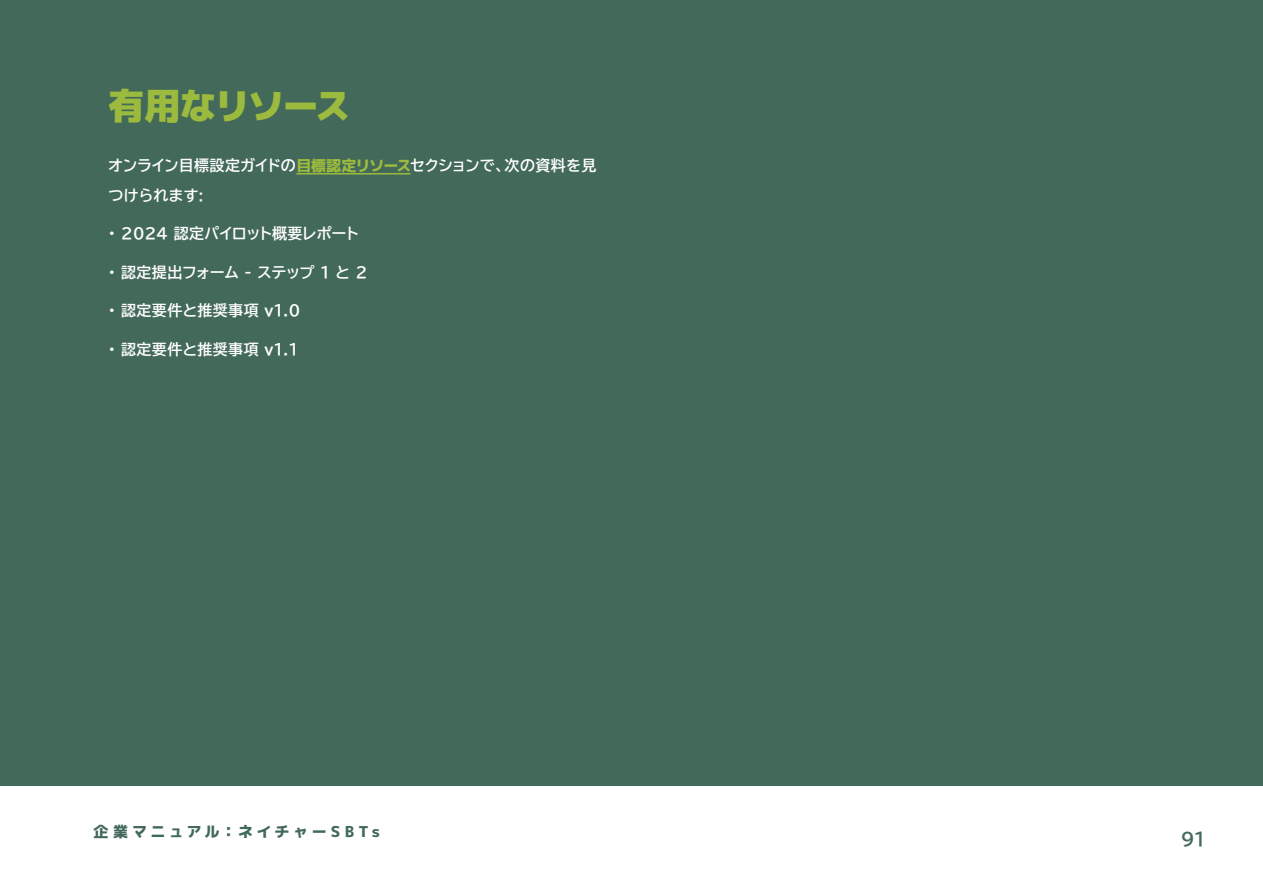
<style>
.page{position:relative;width:1263px;height:894px;background:#fff}
.page>*{position:absolute;margin:0;border:0;box-sizing:border-box;transform-origin:0 0}
.t1{font:900 36px "MPLUS1 p";letter-spacing:-.045em;color:#9cba3d}
.t2{font:700 18px "BIZUDP Gothic";color:#426959}
.t3{font:700 15px/30px "BIZUDP Gothic";letter-spacing:.025em;color:#fff}
.t4{font:800 15px "MPLUS1 p";letter-spacing:.23em;color:#426959}
.s1{font-family:"MPLUS1 p";font-weight:800;color:#9cba3d}
</style>
<div class="page">
<div style="left:0;top:0;width:1263px;height:785px;background:#426959"></div>
<hr style="left:296px;top:173px;width:114px;height:1px;background:#9cba3d">
<h1 class="t1" style="left:109px;top:81px;width:244px">有用なリソース</h1>
<p class="t3" style="left:109px;top:150px;width:489px">オンライン目標設定ガイドの<span class="s1">目標認定リソース</span>セクションで、次の資料を見つけられます:</p>
<p class="t3" style="left:109px;top:218px;width:251px">• 2024 認定パイロット概要レポート</p>
<p class="t3" style="left:109px;top:257px;width:260px">• 認定提出フォーム - ステップ 1 と 2</p>
<p class="t3" style="left:109px;top:295px;width:193px">• 認定要件と推奨事項 v1.0</p>
<p class="t3" style="left:109px;top:334px;width:191px">• 認定要件と推奨事項 v1.1</p>
<p class="t4" style="left:94px;top:820px;width:288px">企業マニュアル：ネイチャーSBTs</p>
<p class="t2" style="left:1181px;top:829px;width:26px">91</p>
</div>
